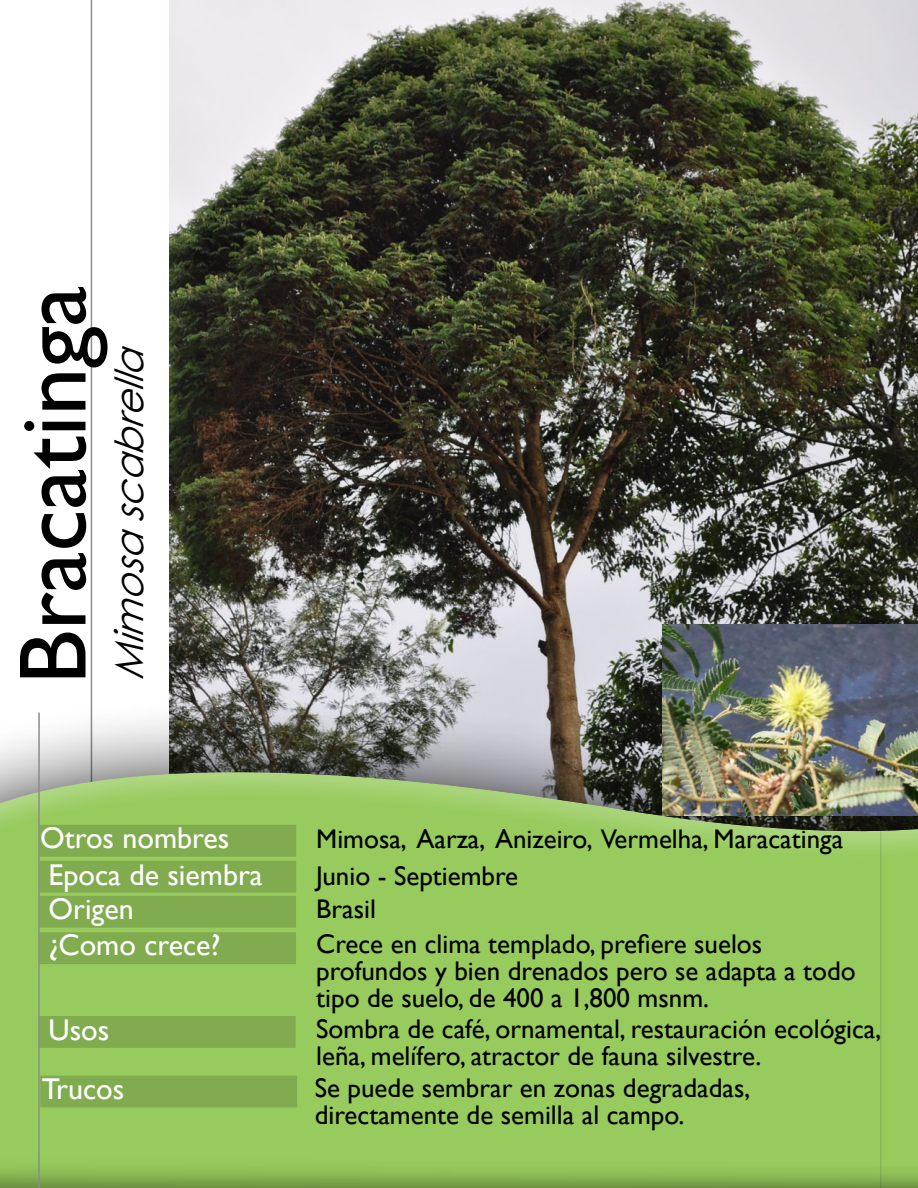
<style>
.page{position:relative;width:918px;height:1188px;background:#fff}
.page>*{position:absolute;margin:0;border:0;box-sizing:border-box;transform-origin:0 0}
.t1{font:96px "Gill Sans";color:#000}
.t2{font:italic 39px "Century Gothic";color:#000}
.t3{font:30px "Gill Sans";color:#fff}
.t4{font:27px/27px "Gill Sans";color:#000}
</style>
<div class="page">
<img style="left:169px;top:0;width:749px;height:696px">
<hr style="left:91px;top:0;width:1px;height:783px;background:#8a8c8e">
<div style="left:0;top:696px;width:918px;height:492px;background:#000;opacity:.75"></div>
<div style="left:0;top:774px;width:918px;height:414px;background:#000;opacity:.75"></div>
<div style="left:41px;top:826px;width:254px;height:29px;background:#80ac4f"></div>
<div style="left:41px;top:862px;width:254px;height:29px;background:#80ac4f"></div>
<div style="left:41px;top:897px;width:253px;height:29px;background:#80ac4f"></div>
<div style="left:41px;top:934px;width:253px;height:29px;background:#80ac4f"></div>
<div style="left:40px;top:1018px;width:254px;height:28px;background:#80ac4f"></div>
<hr style="left:880px;top:767px;width:1px;height:421px;background:#000">
<hr style="left:38px;top:713px;width:2px;height:475px;background:#8a8c8e">
<div style="left:42px;top:1077px;width:254px;height:29px;background:#80ac4f"></div>
<img style="left:662px;top:624px;width:255px;height:192px">
<h1 class="t1" style="left:-3px;top:685px;width:401px;rotate:-90deg">Bracatinga</h1>
<h2 class="t2" style="left:102px;top:681px;width:352px;rotate:-90deg">Mimosascabrella</h2>
<p class="t3" style="left:40px;top:821px;width:191px">Otros nombres</p>
<p class="t4" style="left:316px;top:826px;width:528px">Mimosa, Aarza, Anizeiro, Vermelha, Maracatinga</p>
<p class="t3" style="left:48px;top:857px;width:216px">Epoca de siembra</p>
<p class="t3" style="left:48px;top:892px;width:87px">Origen</p>
<p class="t3" style="left:48px;top:927px;width:174px">¿Como crece?</p>
<p class="t3" style="left:48px;top:1013px;width:62px">Usos</p>
<p class="t3" style="left:42px;top:1071px;width:84px">Trucos</p>
<p class="t4" style="left:316px;top:859px;width:447px;line-height:34.2px">Junio - Septiembre<br>Brasil<br>Crece en clima templado, prefiere suelos</p>
<p class="t4" style="left:316px;top:958px;width:541px">profundos y bien drenados pero se adapta a todo tipo de suelo, de 400 a 1,800 msnm.</p>
<p class="t4" style="left:316px;top:1016px;width:566px">Sombra de café, ornamental, restauración ecológica, leña, melífero, atractor de fauna silvestre.</p>
<p class="t4" style="left:315px;top:1074px;width:437px">Se puede sembrar en zonas degradadas, directamente de semilla al campo.</p>
</div>
